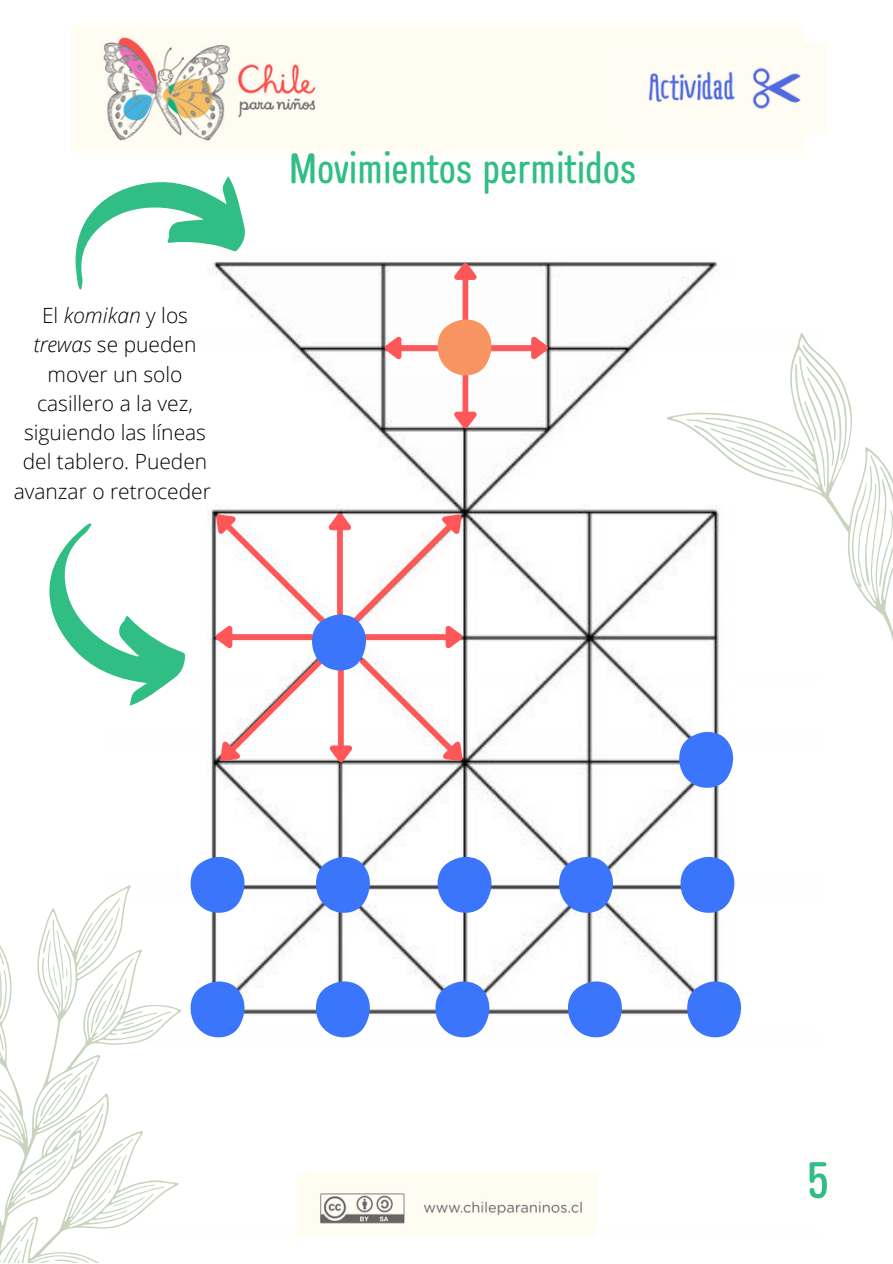
<style>
.page{position:relative;width:893px;height:1264px;background:#fff}
.page>*{position:absolute;margin:0;border:0;box-sizing:border-box;transform-origin:0 0}
.t1{font:500 condensed 51px "Prachason Neue Mon";color:#31be85}
.t2{font:500 condensed 42px "Prachason Neue Mon";color:#31be85}
.t3{font:300 21px/29.2px "Open Sans";color:#000;text-align:center}
.s1{font-style:italic}
</style>
<div class="page">
<img style="left:129px;top:135px;width:675px;height:1100px">
<img style="left:71px;top:25px;width:732px;height:127px">
<img style="left:297px;top:1173px;width:299px;height:63px">
<svg style="left:654px;top:319px;width:238px;height:422px"></svg>
<svg style="left:710px;top:338px;width:182px;height:249px"></svg>
<svg style="left:0;top:885px;width:181px;height:377px"></svg>
<svg style="left:43px;top:929px;width:25px;height:78px"></svg>
<svg style="left:78px;top:907px;width:42px;height:62px"></svg>
<svg style="left:0;top:1076px;width:22px;height:63px"></svg>
<svg style="left:55px;top:1259px;width:50px;height:3px"></svg>
<svg style="left:27px;top:1153px;width:45px;height:41px"></svg>
<svg style="left:4px;top:1221px;width:29px;height:41px"></svg>
<svg style="left:0;top:938px;width:4px;height:112px"></svg>
<svg style="left:82px;top:1153px;width:48px;height:61px"></svg>
<svg style="left:91px;top:978px;width:72px;height:56px"></svg>
<svg style="left:40px;top:1061px;width:54px;height:68px"></svg>
<svg style="left:315px;top:856px;width:57px;height:58px"></svg>
<svg style="left:437px;top:856px;width:56px;height:58px"></svg>
<svg style="left:558px;top:856px;width:57px;height:58px"></svg>
<svg style="left:680px;top:856px;width:56px;height:58px"></svg>
<svg style="left:190px;top:856px;width:56px;height:58px"></svg>
<svg style="left:679px;top:732px;width:56px;height:57px"></svg>
<svg style="left:190px;top:981px;width:56px;height:57px"></svg>
<svg style="left:315px;top:981px;width:57px;height:57px"></svg>
<svg style="left:435px;top:981px;width:56px;height:57px"></svg>
<svg style="left:567px;top:981px;width:57px;height:57px"></svg>
<svg style="left:686px;top:981px;width:57px;height:57px"></svg>
<div style="left:462px;top:364px;width:6px;height:49px;background:#ff5757"></div>
<svg style="left:445px;top:406px;width:36px;height:29px"></svg>
<div style="left:484px;top:345px;width:48px;height:6px;background:#ff5757"></div>
<svg style="left:526px;top:332px;width:28px;height:35px"></svg>
<div style="left:462px;top:278px;width:6px;height:49px;background:#ff5757"></div>
<svg style="left:449px;top:256px;width:36px;height:29px"></svg>
<div style="left:400px;top:345px;width:48px;height:6px;background:#ff5757"></div>
<svg style="left:378px;top:328px;width:28px;height:36px"></svg>
<svg style="left:437px;top:319px;width:56px;height:58px"></svg>
<svg style="left:201px;top:496px;width:278px;height:282px"></svg>
<svg style="left:49px;top:523px;width:136px;height:182px"></svg>
<img style="left:617px;top:44px;width:209px;height:91px">
<svg style="left:71px;top:124px;width:199px;height:227px"></svg>
<p class="t3" style="left:14px;top:300px;width:199px">El <span class="s1">komikan</span> y los <span class="s1">trewas</span> se pueden mover un solo casillero a la vez, siguiendo las líneas del tablero. Pueden avanzar o retroceder</p>
<h2 class="t2" style="left:289px;top:149px;width:348px">Movimientos permitidos</h2>
<h1 class="t1" style="left:806px;top:1156px;width:24px">5</h1>
</div>
